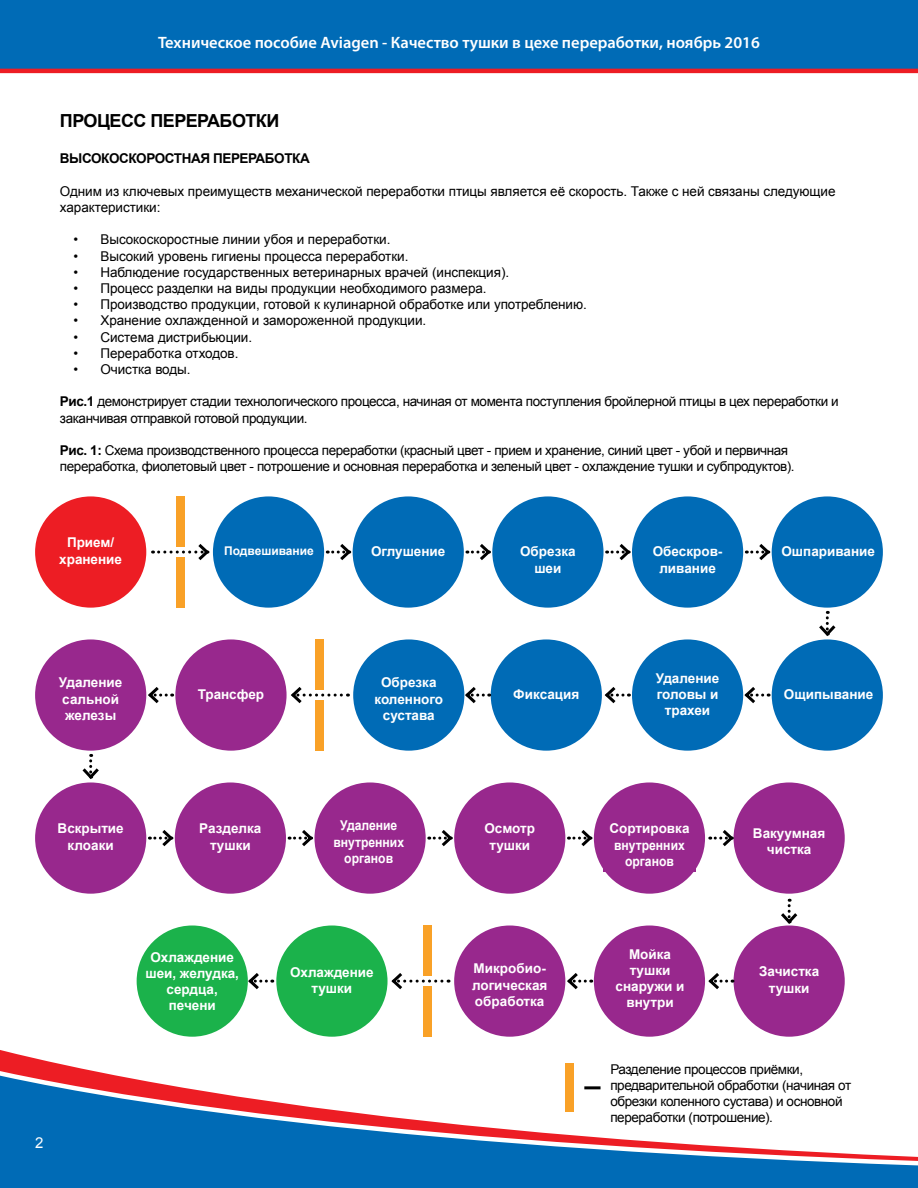
<style>
.page{position:relative;width:918px;height:1188px;background:#fff}
.page>*{position:absolute;margin:0;border:0;box-sizing:border-box;transform-origin:0 0}
.t1{font:700 18px "Arial";letter-spacing:-.03em;color:#000}
.t2{font:600 16.5px "Myriad Pro";color:#fff}
.t3{font:15px "Arial";color:#fff}
.t4{font:13.5px/16.2px "Arial";letter-spacing:-.005em;color:#000}
.t5{font:13.5px/16.2px "Arial";letter-spacing:-.025em;color:#000}
.t6{font:700 13.5px/16.2px "Arial";color:#fff;text-align:center}
.t7{font:700 13.5px "Arial";letter-spacing:-.03em;color:#000}
.t8{font:700 13.5px/16.2px "Arial";color:#fff;text-align:center;scale:.9 1}
.t9{font:700 12px "Arial";color:#fff}
.s1{font-weight:700}
</style>
<div class="page">
<svg style="left:0;top:1061px;width:917px;height:127px"></svg>
<svg style="left:917px;top:1156px;width:1px;height:32px"></svg>
<div style="left:0;top:0;width:918px;height:73px;background:#006bb6"></div>
<div style="left:594px;top:926px;width:111px;height:111px;background:#98288d;border-radius:50%"></div>
<div style="left:35px;top:496px;width:111px;height:112px;background:#ed1d24;border-radius:50%"></div>
<div style="left:213px;top:496px;width:111px;height:112px;background:#006bb6;border-radius:50%"></div>
<div style="left:353px;top:496px;width:111px;height:112px;background:#006bb6;border-radius:50%"></div>
<div style="left:492px;top:496px;width:112px;height:112px;background:#006bb6;border-radius:50%"></div>
<div style="left:632px;top:496px;width:111px;height:112px;background:#006bb6;border-radius:50%"></div>
<div style="left:772px;top:496px;width:111px;height:112px;background:#006bb6;border-radius:50%"></div>
<div style="left:772px;top:639px;width:111px;height:112px;background:#006bb6;border-radius:50%"></div>
<div style="left:632px;top:639px;width:111px;height:112px;background:#006bb6;border-radius:50%"></div>
<div style="left:491px;top:639px;width:111px;height:112px;background:#006bb6;border-radius:50%"></div>
<div style="left:353px;top:639px;width:111px;height:112px;background:#006bb6;border-radius:50%"></div>
<div style="left:175px;top:639px;width:112px;height:112px;background:#98288d;border-radius:50%"></div>
<div style="left:35px;top:639px;width:111px;height:112px;background:#98288d;border-radius:50%"></div>
<div style="left:35px;top:782px;width:111px;height:112px;background:#98288d;border-radius:50%"></div>
<div style="left:175px;top:782px;width:111px;height:112px;background:#98288d;border-radius:50%"></div>
<div style="left:454px;top:782px;width:111px;height:112px;background:#98288d;border-radius:50%"></div>
<div style="left:314px;top:782px;width:112px;height:112px;background:#98288d;border-radius:50%"></div>
<div style="left:734px;top:782px;width:111px;height:112px;background:#98288d;border-radius:50%"></div>
<div style="left:594px;top:782px;width:111px;height:112px;background:#98288d;border-radius:50%"></div>
<div style="left:604px;top:824px;width:92px;height:48px;background:#98288d"></div>
<div style="left:734px;top:926px;width:111px;height:111px;background:#98288d;border-radius:50%"></div>
<div style="left:454px;top:926px;width:111px;height:111px;background:#98288d;border-radius:50%"></div>
<div style="left:276px;top:926px;width:112px;height:111px;background:#1bb24b;border-radius:50%"></div>
<div style="left:137px;top:926px;width:111px;height:111px;background:#1bb24b;border-radius:50%"></div>
<svg style="left:327px;top:544px;width:26px;height:17px"></svg>
<svg style="left:467px;top:543px;width:26px;height:18px"></svg>
<svg style="left:607px;top:542px;width:26px;height:20px"></svg>
<svg style="left:746px;top:544px;width:26px;height:17px"></svg>
<svg style="left:149px;top:830px;width:26px;height:17px"></svg>
<svg style="left:289px;top:830px;width:26px;height:17px"></svg>
<svg style="left:429px;top:829px;width:26px;height:18px"></svg>
<svg style="left:568px;top:830px;width:26px;height:17px"></svg>
<svg style="left:153px;top:541px;width:57px;height:22px"></svg>
<svg style="left:710px;top:827px;width:25px;height:22px"></svg>
<svg style="left:819px;top:611px;width:17px;height:25px"></svg>
<svg style="left:82px;top:754px;width:17px;height:25px"></svg>
<svg style="left:742px;top:684px;width:27px;height:22px"></svg>
<svg style="left:604px;top:687px;width:25px;height:17px"></svg>
<svg style="left:463px;top:684px;width:20px;height:22px"></svg>
<svg style="left:291px;top:687px;width:50px;height:17px"></svg>
<svg style="left:146px;top:687px;width:20px;height:17px"></svg>
<svg style="left:781px;top:899px;width:17px;height:27px"></svg>
<svg style="left:708px;top:973px;width:25px;height:17px"></svg>
<svg style="left:565px;top:973px;width:20px;height:17px"></svg>
<svg style="left:391px;top:973px;width:51px;height:17px"></svg>
<svg style="left:246px;top:970px;width:20px;height:22px"></svg>
<div style="left:176px;top:557px;width:8px;height:51px;background:#f9a127"></div>
<div style="left:176px;top:496px;width:8px;height:51px;background:#f9a127"></div>
<div style="left:315px;top:701px;width:9px;height:50px;background:#f9a127"></div>
<div style="left:315px;top:639px;width:9px;height:51px;background:#f9a127"></div>
<div style="left:423px;top:987px;width:9px;height:50px;background:#f9a127"></div>
<div style="left:423px;top:926px;width:9px;height:50px;background:#f9a127"></div>
<div style="left:610px;top:1064px;width:279px;height:74px;background:#fff"></div>
<div style="left:565px;top:1064px;width:9px;height:48px;background:#f9a127"></div>
<hr style="left:584px;top:1086px;width:17px;height:3px;background:#000">
<p class="t2" style="left:158px;top:32px;width:603px">Техническое пособие Aviagen - Качество тушки в цехе переработки, ноябрь 2016</p>
<h1 class="t1" style="left:60px;top:109px;width:63px">процесс</h1>
<h1 class="t1" style="left:150px;top:109px;width:107px">пе реработки</h1>
<p class="t7" style="left:60px;top:150px;width:87px">ВЫСОКОСКОРО</p>
<p class="t7" style="left:165px;top:150px;width:94px">СТНАЯ ПЕРЕРАБО</p>
<p class="t7" style="left:284px;top:150px;width:27px">ТКА</p>
<p class="t4" style="left:60px;top:183px;width:777px">Одним из ключевых преимуществ механической переработки птицы является её скорость. Также с ней связаны следующие характеристики:</p>
<p class="t4" style="left:73px;top:232px;width:318px">• Высокоскоростные линии убоя и переработки.</p>
<p class="t4" style="left:73px;top:248px;width:336px">• Высокий уровень гигиены процесса переработки.</p>
<p class="t4" style="left:73px;top:264px;width:437px">• Наблюдение государственных ветеринарных врачей (инспекция).</p>
<p class="t4" style="left:73px;top:280px;width:415px">• Процесс разделки на виды продукции необходимого размера.</p>
<p class="t4" style="left:73px;top:296px;width:515px">• Производство продукции, готовой к кулинарной обработке или употреблению.</p>
<p class="t4" style="left:73px;top:313px;width:354px">• Хранение охлажденной и замороженной продукции.</p>
<p class="t4" style="left:73px;top:329px;width:180px">• Система дистрибьюции.</p>
<p class="t4" style="left:73px;top:345px;width:167px">• Переработка отходов.</p>
<p class="t4" style="left:73px;top:361px;width:119px">• Очистка воды.</p>
<p class="t5" style="left:60px;top:394px;width:780px"><span class="s1">Рис.1</span> демонстрирует стадии технологического процесса, начиная от момента поступления бройлерной птицы в цех переработки и заканчивая отправкой готовой продукции.</p>
<p class="t5" style="left:60px;top:442px;width:736px"><span class="s1">Рис. 1:</span> Схема производственного процесса переработки (красный цвет - прием и хранение, синий цвет - убой и первичная переработка, фиолетовый цвет - потрошение и основная переработка и зеленый цвет - охлаждение тушки и субпродуктов).</p>
<p class="t6" style="left:59px;top:535px;width:64px">Прием/ хранение</p>
<p class="t9" style="left:224px;top:543px;width:91px">Подвешивание</p>
<p class="t6" style="left:371px;top:544px;width:76px">Оглушение</p>
<p class="t6" style="left:520px;top:544px;width:57px">Обрезка шеи</p>
<p class="t6" style="left:653px;top:544px;width:71px">Обескров&shy;ливание</p>
<p class="t6" style="left:781px;top:544px;width:95px">Ошпаривание</p>
<p class="t6" style="left:59px;top:675px;width:65px;text-align:left">Удаление сальной железы</p>
<p class="t6" style="left:198px;top:687px;width:68px">Трансфер</p>
<p class="t6" style="left:374px;top:675px;width:70px">Обрезка коленного сустава</p>
<p class="t6" style="left:513px;top:687px;width:68px">Фиксация</p>
<p class="t6" style="left:656px;top:670px;width:65px">Удаление головы и трахеи</p>
<p class="t6" style="left:784px;top:687px;width:91px">Ощипывание</p>
<p class="t8" style="left:333px;top:818px;width:80px">Удаление внутренних органов</p>
<p class="t6" style="left:753px;top:826px;width:74px">Вакуумная чистка</p>
<p class="t6" style="left:58px;top:821px;width:68px">Вскрытие клоаки</p>
<p class="t6" style="left:199px;top:821px;width:64px">Разделка тушки</p>
<p class="t6" style="left:484px;top:821px;width:52px">Осмотр тушки</p>
<p class="t6" style="left:610px;top:821px;width:82px">Сортировка внутренних органов</p>
<p class="t3" style="left:35px;top:1133px;width:10px">2</p>
<p class="t6" style="left:145px;top:949px;width:95px">Охлаждение шеи, желудка, сердца, печени</p>
<p class="t6" style="left:290px;top:964px;width:85px">Охлаждение тушки</p>
<p class="t6" style="left:472px;top:961px;width:77px;text-align:justify">Микробио&shy;логическая обработка</p>
<p class="t6" style="left:616px;top:946px;width:70px">Мойка тушки снаружи и внутри</p>
<p class="t6" style="left:759px;top:964px;width:62px">Зачистка тушки</p>
<p class="t5" style="left:610px;top:1061px;width:242px">Разделение процессов приёмки, предварительной обработки (начиная от обрезки коленного сустава) и основной переработки (потрошение).</p>
</div>
